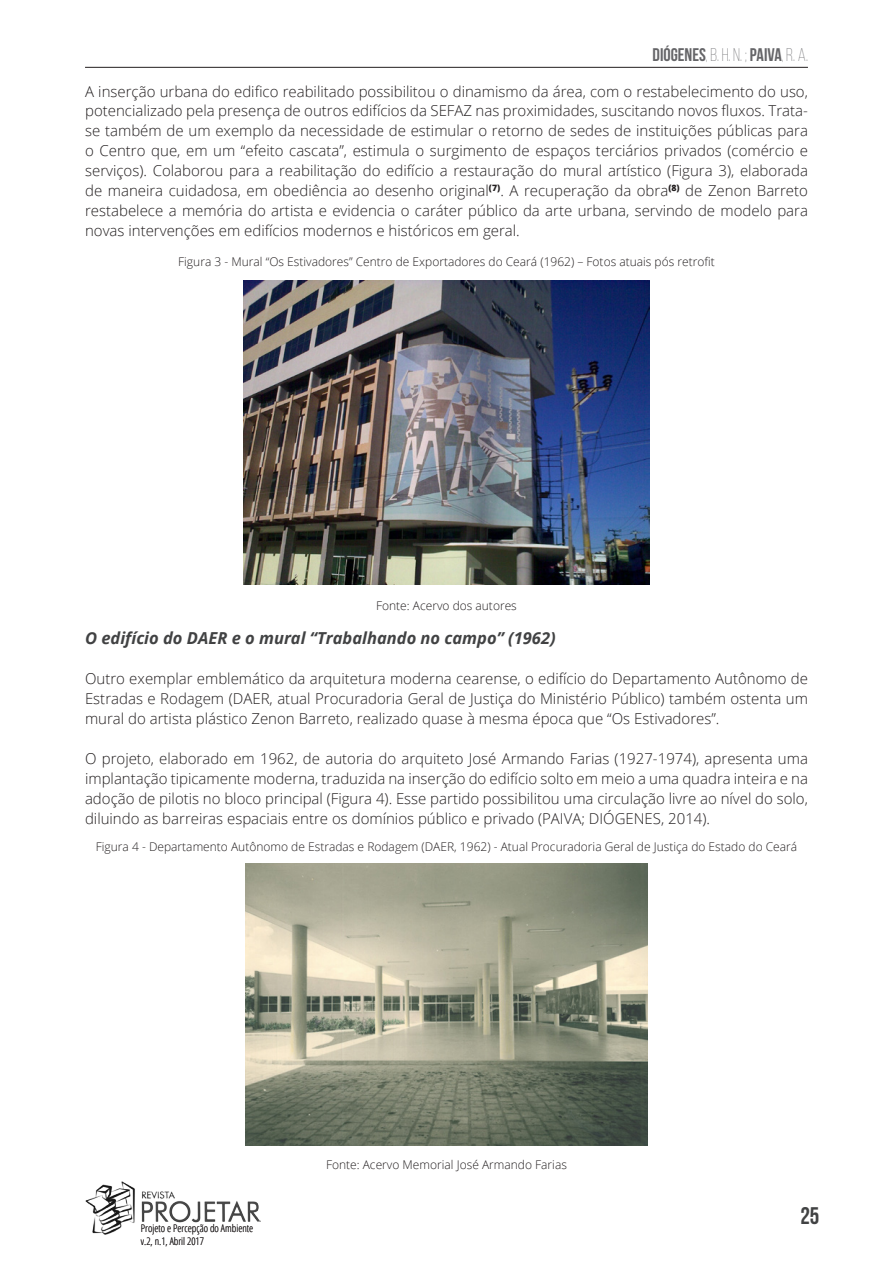
<style>
.page{position:relative;width:893px;height:1263px;background:#fff}
.page>*{position:absolute;margin:0;border:0;box-sizing:border-box;transform-origin:0 0}
.t1{font:700 24px "Bebas Neue";color:#414243}
.t2{font:700 18.3px "Bebas Neue";color:#656568}
.Subtítulo_Texto{font:italic 700 16.5px "Open Sans";color:#414243}
.Corpo_Básico{font:300 15px/20px "Open Sans";color:#231f20;text-align:justify}
.Figuras{font:300 12px "Open Sans";color:#231f20}
.t3{font:300 condensed 10.5px "Open Sans";color:#231f20}
.s1{font-weight:300;font-size:16.5px}
.s2{font-weight:300}
</style>
<div class="page">
<img style="left:85px;top:1181px;width:173px;height:54px">
<hr style="left:85px;top:67px;width:723px;height:1px;background:#231f20">
<img style="left:243px;top:280px;width:407px;height:305px">
<img style="left:245px;top:863px;width:403px;height:283px">
<p class="t2" style="left:653px;top:45px;width:157px">DIÓGENES<span class="s1">,</span><span class="s2">B. H. N. ;</span> PAIVA<span class="s1">,</span><span class="s2">R. A.</span></p>
<p class="Corpo_Básico" style="left:85px;top:81px;width:724px">A inserção urbana do edifico reabilitado possibilitou o dinamismo da área, com o restabelecimento do uso, potencializado pela presença de outros edifícios da SEFAZ nas proximidades, suscitando novos fluxos. Trata&shy;se também de um exemplo da necessidade de estimular o retorno de sedes de instituições públicas para o Centro que, em um “efeito cascata”, estimula o surgimento de espaços terciários privados (comércio e serviços). Colaborou para a reabilitação do edifício a restauração do mural artístico (Figura 3), elaborada de maneira cuidadosa, em obediência ao desenho original<sup>(7)</sup>. A recuperação da obra<sup>(8)</sup> de Zenon Barreto restabelece a memória do artista e evidencia o caráter público da arte urbana, servindo de modelo para novas intervenções em edifícios modernos e históricos em geral.</p>
<p class="Figuras" style="left:178px;top:253px;width:538px">Figura 3 - Mural “Os Estivadores” Centro de Exportadores do Ceará (1962) – Fotos atuais pós retrofit</p>
<p class="Figuras" style="left:376px;top:597px;width:142px">Fonte: Acervo dos autores</p>
<p class="Subtítulo_Texto" style="left:85px;top:626px;width:472px">O edifício do DAER e o mural “Trabalhando no campo” (1962)</p>
<p class="Corpo_Básico" style="left:85px;top:668px;width:724px">Outro exemplar emblemático da arquitetura moderna cearense, o edifício do Departamento Autônomo de Estradas e Rodagem (DAER, atual Procuradoria Geral de Justiça do Ministério Público) também ostenta um mural do artista plástico Zenon Barreto, realizado quase à mesma época que “Os Estivadores”.</p>
<p class="Corpo_Básico" style="left:85px;top:748px;width:724px">O projeto, elaborado em 1962, de autoria do arquiteto José Armando Farias (1927-1974), apresenta uma implantação tipicamente moderna, traduzida na inserção do edifício solto em meio a uma quadra inteira e na adoção de pilotis no bloco principal (Figura 4). Esse partido possibilitou uma circulação livre ao nível do solo, diluindo as barreiras espaciais entre os domínios público e privado (PAIVA; DIÓGENES, 2014).</p>
<p class="Figuras" style="left:96px;top:838px;width:703px">Figura 4 - Departamento Autônomo de Estradas e Rodagem (DAER, 1962) - Atual Procuradoria Geral de Justiça do Estado do Ceará</p>
<p class="t3" style="left:141px;top:1221px;width:114px">Projeto e Percepção do Ambiente</p>
<p class="t3" style="left:141px;top:1234px;width:65px">v.2, n.1, Abril 2017</p>
<p class="Figuras" style="left:326px;top:1157px;width:242px">Fonte: Acervo Memorial José Armando Farias</p>
<h1 class="t1" style="left:800px;top:1203px;width:21px">25</h1>
</div>
